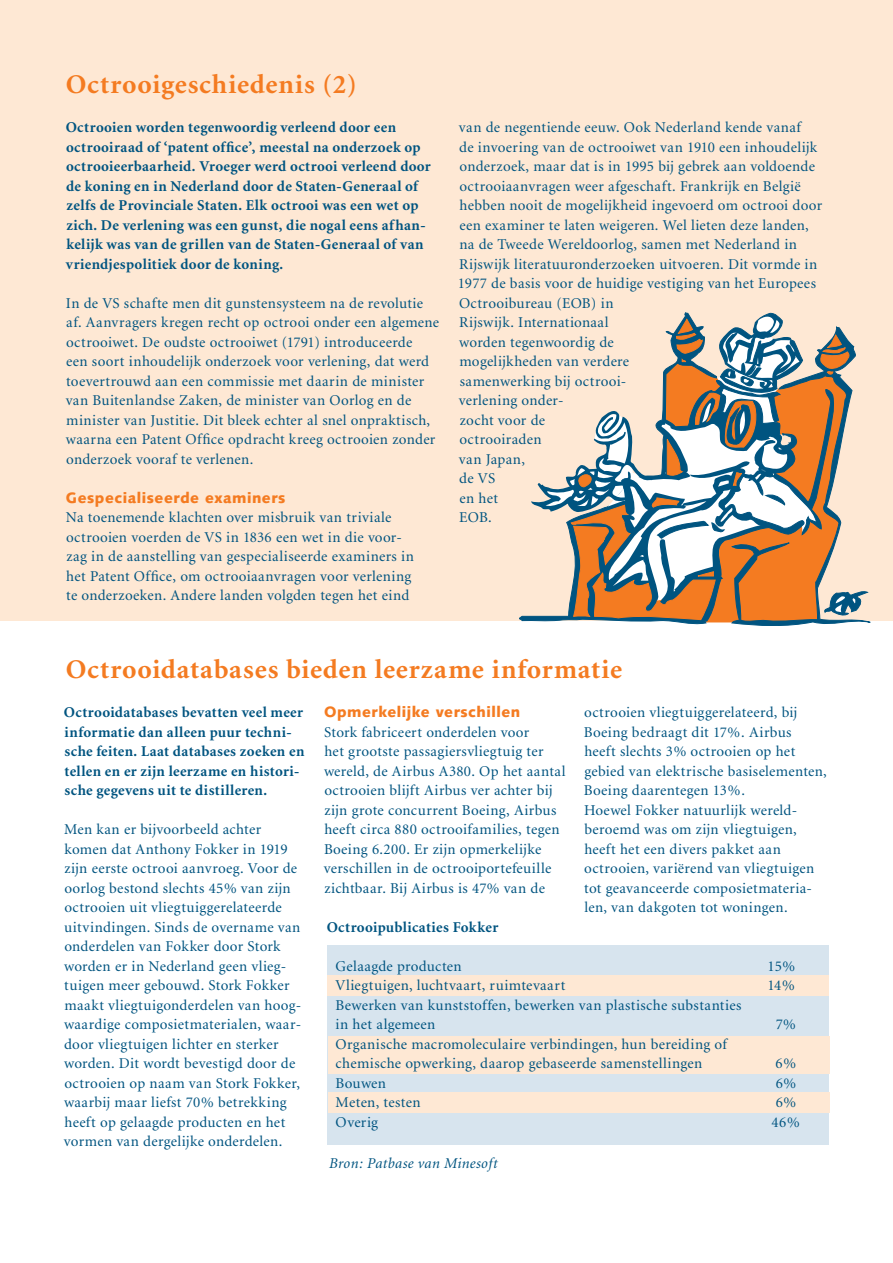
<style>
.page{position:relative;width:893px;height:1263px;background:#fff}
.page>*{position:absolute;margin:0;border:0;box-sizing:border-box;transform-origin:0 0}
.t1{font:700 27px "Minion";letter-spacing:.03em;color:#f47b21}
.t2{font:15px/19.5px "Minion";letter-spacing:.025em;color:#005480}
.t3{font:700 15px/19.5px "Minion";letter-spacing:.025em;color:#005480}
.t4{font:900 15px "Syntax";letter-spacing:.035em;color:#f47b21}
.t5{font:italic 15px "Minion";letter-spacing:.02em;color:#005480}
</style>
<div class="page">
<div style="left:327px;top:945px;width:502px;height:200px;background:#d7e4ee"></div>
<div style="left:327px;top:975px;width:501px;height:21px;background:#fee8d4"></div>
<div style="left:328px;top:1036px;width:501px;height:37px;background:#fee8d4"></div>
<div style="left:328px;top:1092px;width:501px;height:21px;background:#fee8d4"></div>
<div style="left:0;top:0;width:893px;height:621px;background:#fee8d4"></div>
<svg style="left:531px;top:313px;width:339px;height:313px"></svg>
<h1 class="t1" style="left:66px;top:71px;width:293px">Octrooigeschiedenis (2)</h1>
<p class="t3" style="left:66px;top:118px;width:367px">Octrooien worden tegenwoordig verleend door een octrooiraad of ‘patent office’, meestal na onderzoek op octrooieerbaarheid. Vroeger werd octrooi verleend door de koning en in Nederland door de Staten-Generaal of zelfs de Provinciale Staten. Elk octrooi was een wet op zich. De verlening was een gunst, die nogal eens afhan&shy;kelijk was van de grillen van de Staten-Generaal of van vriendjespolitiek door de koning.</p>
<p class="t2" style="left:66px;top:294px;width:375px">In de VS schafte men dit gunstensysteem na de revolutie af. Aanvragers kregen recht op octrooi onder een algemene octrooiwet. De oudste octrooiwet (1791) introduceerde<br>een soort inhoudelijk onderzoek voor verlening, dat werd toevertrouwd aan een commissie met daarin de minister van Buitenlandse Zaken, de minister van Oorlog en de minister van Justitie. Dit bleek echter al snel onpraktisch, waarna een Patent Office opdracht kreeg octrooien zonder onderzoek vooraf te verlenen.</p>
<p class="t4" style="left:66px;top:488px;width:221px">Gespecialiseerde examiners</p>
<p class="t2" style="left:66px;top:508px;width:349px">Na toenemende klachten over misbruik van triviale octrooien voerden de VS in 1836 een wet in die voor&shy;zag in de aanstelling van gespecialiseerde examiners in het Patent Office, om octrooiaanvragen voor verlening te onderzoeken. Andere landen volgden tegen het eind</p>
<p class="t2" style="left:458px;top:118px;width:366px">van de negentiende eeuw. Ook Nederland kende vanaf<br>de invoering van de octrooiwet van 1910 een inhoudelijk onderzoek, maar dat is in 1995 bij gebrek aan voldoende octrooiaanvragen weer afgeschaft. Frankrijk en België hebben nooit de mogelijkheid ingevoerd om octrooi door een examiner te laten weigeren. Wel lieten deze landen, na de Tweede Wereldoorlog, samen met Nederland in<br>Rijswijk literatuuronderzoeken uitvoeren. Dit vormde in<br>1977 de basis voor de huidige vestiging van het Europees<br>Octrooibureau (EOB) in<br>Rijswijk. Internationaal<br>worden tegenwoordig de<br>mogelijkheden van verdere<br>samenwerking bij octrooi-<br>verlening onder-<br>zocht voor de<br>octrooiraden<br>van Japan,<br>de VS<br>en het<br>EOB.</p>
<h1 class="t1" style="left:66px;top:656px;width:558px">Octrooidatabases bieden leerzame informatie</h1>
<p class="t3" style="left:64px;top:703px;width:242px">Octrooidatabases bevatten veel meer informatie dan alleen puur techni&shy;sche feiten. Laat databases zoeken en tellen en er zijn leerzame en histori&shy;sche gegevens uit te distilleren.</p>
<p class="t2" style="left:64px;top:820px;width:239px">Men kan er bijvoorbeeld achter komen dat Anthony Fokker in 1919 zijn eerste octrooi aanvroeg. Voor de oorlog bestond slechts 45% van zijn octrooien uit vliegtuiggerelateerde uitvindingen. Sinds de overname van onderdelen van Fokker door Stork worden er in Nederland geen vlieg&shy;tuigen meer gebouwd. Stork Fokker maakt vliegtuigonderdelen van hoog&shy;waardige composietmaterialen, waar&shy;door vliegtuigen lichter en sterker worden. Dit wordt bevestigd door de octrooien op naam van Stork Fokker, waarbij maar liefst 70% betrekking heeft op gelaagde producten en het vormen van dergelijke onderdelen.</p>
<p class="t4" style="left:324px;top:703px;width:198px">Opmerkelijke verschillen</p>
<p class="t2" style="left:324px;top:723px;width:243px">Stork fabriceert onderdelen voor<br>het grootste passagiersvliegtuig ter wereld, de Airbus A380. Op het aantal octrooien blijft Airbus ver achter bij zijn grote concurrent Boeing, Airbus heeft circa 880 octrooifamilies, tegen Boeing 6.200. Er zijn opmerkelijke verschillen in de octrooiportefeuille zichtbaar. Bij Airbus is 47% van de</p>
<p class="t2" style="left:584px;top:703px;width:244px">octrooien vliegtuiggerelateerd, bij Boeing bedraagt dit 17%. Airbus<br>heeft slechts 3% octrooien op het gebied van elektrische basiselementen, Boeing daarentegen 13%.<br>Hoewel Fokker natuurlijk wereld&shy;beroemd was om zijn vliegtuigen, heeft het een divers pakket aan octrooien, variërend van vliegtuigen tot geavanceerde composietmateria&shy;len, van dakgoten tot woningen.</p>
<p class="t3" style="left:327px;top:917px;width:173px">Octrooipublicaties Fokker</p>
<p class="t2" style="left:336px;top:957px;width:128px">Gelaagde producten</p>
<p class="t2" style="left:768px;top:957px;width:29px">15%</p>
<p class="t2" style="left:336px;top:976px;width:231px">Vliegtuigen, luchtvaart, ruimtevaart</p>
<p class="t2" style="left:768px;top:976px;width:29px">14%</p>
<p class="t2" style="left:336px;top:996px;width:407px">Bewerken van kunststoffen, bewerken van plastische substanties in het algemeen</p>
<p class="t2" style="left:776px;top:1015px;width:22px">7%</p>
<p class="t2" style="left:336px;top:1035px;width:393px">Organische macromoleculaire verbindingen, hun bereiding of chemische opwerking, daarop gebaseerde samenstellingen</p>
<p class="t2" style="left:776px;top:1054px;width:22px">6%</p>
<p class="t2" style="left:336px;top:1074px;width:52px">Bouwen</p>
<p class="t2" style="left:776px;top:1074px;width:22px">6%</p>
<p class="t2" style="left:336px;top:1093px;width:87px">Meten, testen</p>
<p class="t2" style="left:776px;top:1093px;width:22px">6%</p>
<p class="t2" style="left:336px;top:1113px;width:44px">Overig</p>
<p class="t2" style="left:772px;top:1113px;width:30px">46%</p>
<p class="t5" style="left:329px;top:1155px;width:170px">Bron: Patbase van Minesoft</p>
</div>
